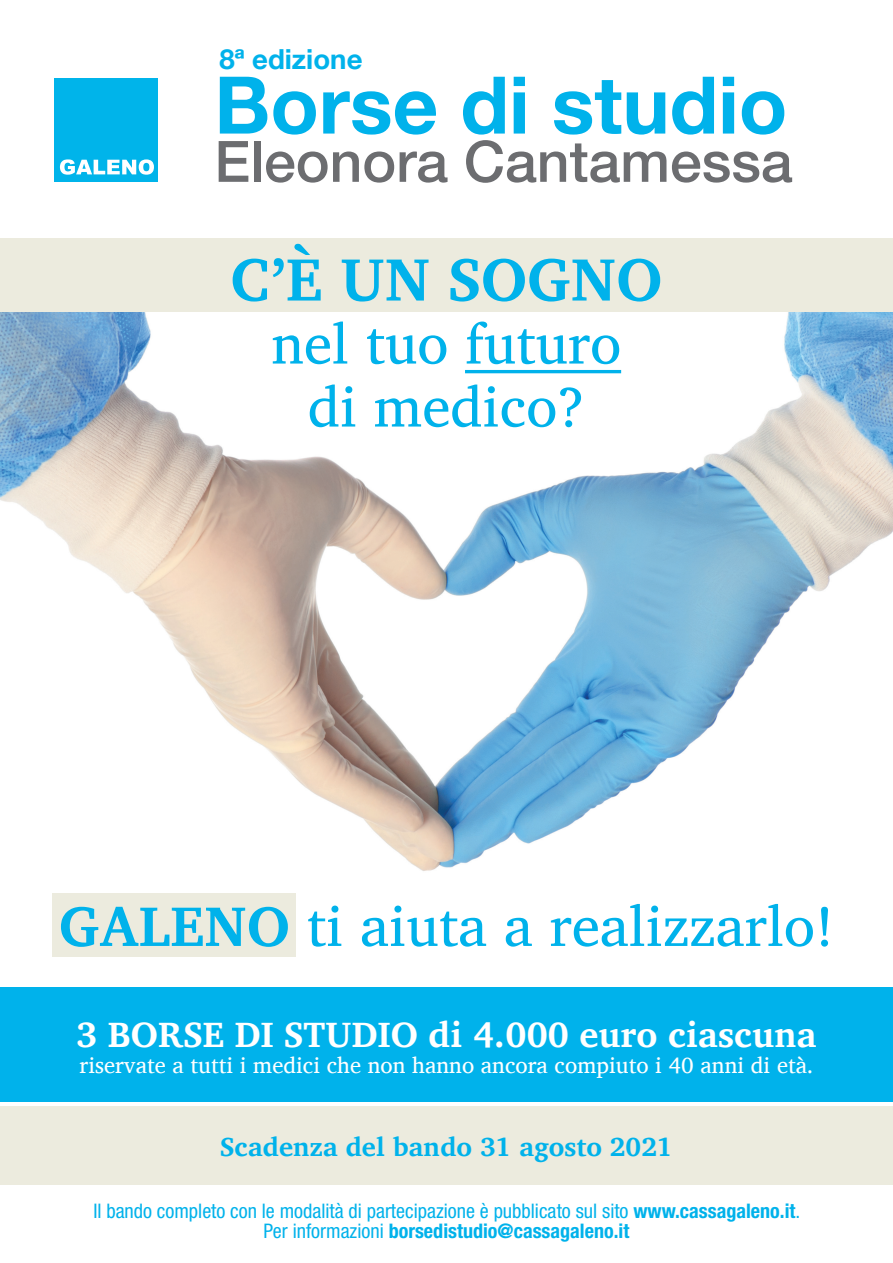
<style>
.page{position:relative;width:893px;height:1263px;background:#fff}
.page>*{position:absolute;margin:0;border:0;box-sizing:border-box;transform-origin:0 0}
.t1{font:700 79.5px "Helvetica Neue";color:#00b2eb}
.t2{font:700 61.05px "Charis SIL";color:#00b2eb}
.t3{font:57px/63px "Charis SIL";color:#00b2eb;text-align:center}
.t4{font:500 57px "Helvetica Neue";color:#6c6d70}
.t5{font:700 36px "Charis SIL";color:#fff}
.t6{font:700 27.6px "Helvetica Neue";color:#00b2eb}
.t7{font:700 26.7px "Charis SIL";color:#00b2eb}
.t8{font:22.5px "Charis SIL";color:#fff}
.t9{font:condensed 20.1px "Helvetica Neue";color:#00b2eb}
.t10{font:700 condensed 20.1px "Helvetica Neue LT Std";color:#00b2eb}
.s1{font-weight:700}
.s2{font-family:"Helvetica Neue LT Std";font-weight:700}
.s3{font-family:"Helvetica Neue";font-weight:400}
</style>
<div class="page">
<div style="left:0;top:1106px;width:893px;height:78px;background:#ecebde"></div>
<div style="left:0;top:987px;width:893px;height:115px;background:#00b2eb"></div>
<img style="left:0;top:311px;width:893px;height:583px">
<div style="left:54px;top:78px;width:104px;height:104px;background:#00b4ea"></div>
<svg style="left:60px;top:159px;width:94px;height:16px"></svg>
<div style="left:0;top:238px;width:893px;height:73px;background:#ecebde"></div>
<div style="left:52px;top:894px;width:244px;height:63px;background:#ecebde"></div>
<hr style="left:465px;top:370px;width:156px;height:3px;background:#00b2eb">
<h3 class="t6" style="left:220px;top:38px;width:144px">8ª edizione</h3>
<h1 class="t1" style="left:214px;top:43px;width:575px">Borse di studio</h1>
<h3 class="t4" style="left:214px;top:116px;width:580px">Eleonora Cantamessa</h3>
<h2 class="t2" style="left:230px;top:244px;width:433px">C’È UN SOGNO</h2>
<h3 class="t3" style="left:272px;top:312px;width:351px">nel tuo futuro di medico?</h3>
<h3 class="t3" style="left:59px;top:895px;width:777px"><span class="s1">GALENO</span> ti aiuta a realizzarlo!</h3>
<h3 class="t5" style="left:76px;top:1013px;width:742px">3 BORSE DI STUDIO di 4.000 euro ciascuna</h3>
<p class="t8" style="left:80px;top:1052px;width:735px">riservate a tutti i medici che non hanno ancora compiuto i 40 anni di età.</p>
<h3 class="t7" style="left:220px;top:1131px;width:454px">Scadenza del bando 31 agosto 2021</h3>
<p class="t9" style="left:93px;top:1199px;width:708px">Il bando completo con le modalità di partecipazione è pubblicato sul sito <span class="s2">www.cassagaleno.it</span>.</p>
<p class="t10" style="left:264px;top:1218px;width:367px"><span class="s3">Per informazioni</span> borsedistudio@cassagaleno.it</p>
</div>
